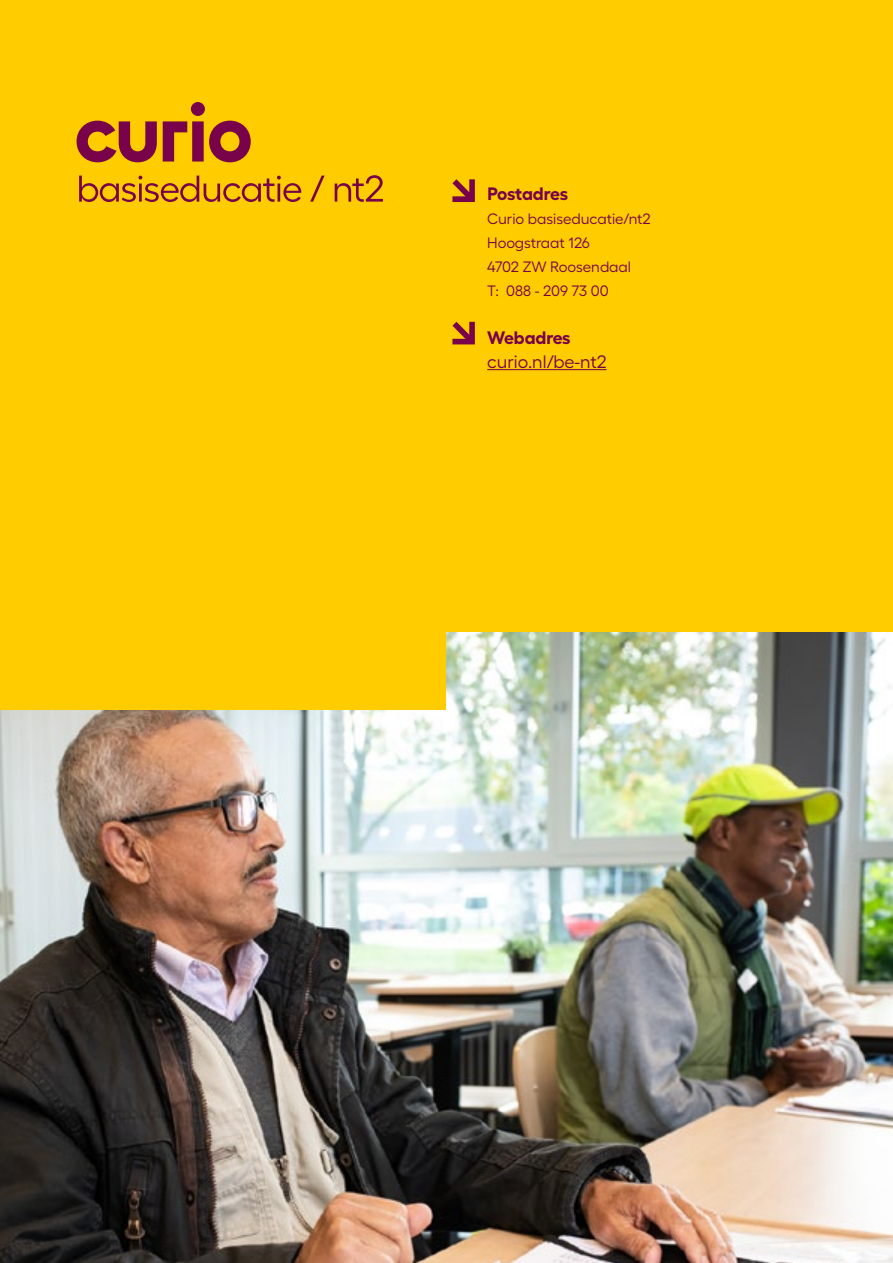
<style>
.page{position:relative;width:893px;height:1263px;background:#fff}
.page>*{position:absolute;margin:0;border:0;box-sizing:border-box;transform-origin:0 0}
.t1{font:700 18px "Fellix";letter-spacing:-.02em;color:#78034b}
.t2{font:18px "Fellix";color:#78034b}
.t3{font:15px/24px "Fellix";color:#78034b}
</style>
<div class="page">
<div style="left:0;top:0;width:893px;height:654px;background:#fc0"></div>
<hr style="left:487px;top:369px;width:120px;height:1px;background:#78034b">
<img style="left:0;top:632px;width:893px;height:631px">
<div style="left:0;top:612px;width:446px;height:98px;background:#fc0"></div>
<svg style="left:452px;top:179px;width:23px;height:23px"></svg>
<svg style="left:452px;top:322px;width:23px;height:22px"></svg>
<svg style="left:77px;top:121px;width:80px;height:41px"></svg>
<svg style="left:163px;top:102px;width:88px;height:60px"></svg>
<svg style="left:79px;top:176px;width:222px;height:26px"></svg>
<svg style="left:310px;top:176px;width:15px;height:26px"></svg>
<svg style="left:335px;top:175px;width:48px;height:27px"></svg>
<p class="t1" style="left:487px;top:179px;width:82px">Postadres</p>
<p class="t3" style="left:487px;top:205px;width:165px">Curio basiseducatie/nt2<br>Hoogstraat 126<br>4702 ZW Roosendaal<br>T: 088 - 209 73 00</p>
<p class="t1" style="left:487px;top:323px;width:85px">Webadres</p>
<p class="t2" style="left:487px;top:348px;width:121px">curio.nl/be-nt2</p>
</div>
